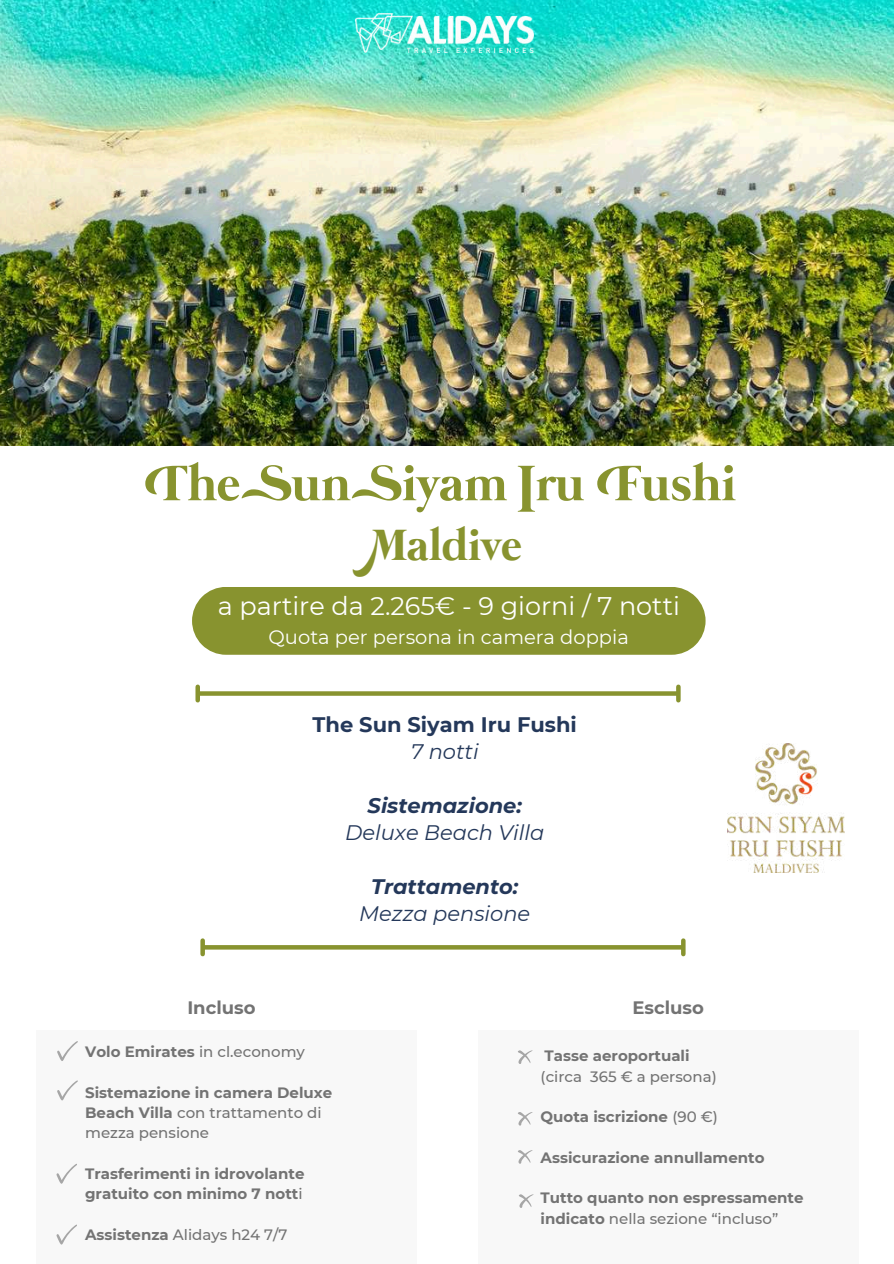
<style>
.page{position:relative;width:894px;height:1264px;background:#fff}
.page>*{position:absolute;margin:0;border:0;box-sizing:border-box;transform-origin:0 0}
.t1{font:700 51px "Mermaid Swash Caps";color:#88932f}
.t2{font:700 45px "Mermaid Swash Caps";color:#88932f}
.t3{font:25.5px "Montserrat";color:#fff}
.t4{font:italic 21px "Montserrat";color:#24385a}
.t5{font:italic 700 21px "Montserrat";color:#24385a}
.t6{font:700 21px "Montserrat";color:#24385a}
.t7{font:19.5px "Montserrat";color:#fff}
.t8{font:700 18px "Montserrat";color:#737373}
.t9{font:700 15px/20.2px "Montserrat";color:#737373}
.t10{font:500 15px "Montserrat";color:#737373}
.s1{font-weight:500}
.s2{font-weight:700}
</style>
<div class="page">
<img style="left:0;top:0;width:893px;height:446px">
<div style="left:192px;top:587px;width:513px;height:67px;background:#88932f"></div>
<div style="left:36px;top:1030px;width:380px;height:233px;background:#f8f8f8"></div>
<svg style="left:57px;top:1041px;width:20px;height:20px"></svg>
<svg style="left:57px;top:1080px;width:20px;height:20px"></svg>
<img style="left:356px;top:13px;width:177px;height:40px">
<div style="left:478px;top:1030px;width:379px;height:233px;background:#f8f8f8"></div>
<svg style="left:518px;top:1050px;width:14px;height:13px"></svg>
<svg style="left:518px;top:1150px;width:14px;height:13px"></svg>
<svg style="left:200px;top:691px;width:476px;height:4px;background:#909a3d"></svg>
<div style="left:195px;top:686px;width:5px;height:14px;background:#88932f"></div>
<svg style="left:676px;top:686px;width:4px;height:14px"></svg>
<svg style="left:205px;top:945px;width:476px;height:4px;background:#8a9533"></svg>
<div style="left:200px;top:940px;width:5px;height:14px;background:#88932f"></div>
<svg style="left:681px;top:940px;width:4px;height:14px"></svg>
<svg style="left:56px;top:1163px;width:21px;height:20px"></svg>
<svg style="left:56px;top:1224px;width:21px;height:20px"></svg>
<svg style="left:518px;top:1112px;width:14px;height:13px"></svg>
<svg style="left:519px;top:1194px;width:14px;height:13px"></svg>
<img style="left:727px;top:743px;width:117px;height:129px">
<h1 class="t1" style="left:156px;top:462px;width:581px">The Sun Siyam Iru Fushi</h1>
<h2 class="t2" style="left:370px;top:526px;width:153px">Maldive</h2>
<h3 class="t3" style="left:218px;top:590px;width:463px">a partire da 2.265€ - 9 giorni / 7 notti</h3>
<h3 class="t7" style="left:268px;top:624px;width:362px">Quota per persona in camera doppia</h3>
<h3 class="t6" style="left:312px;top:711px;width:266px">The Sun Siyam Iru Fushi</h3>
<h3 class="t4" style="left:410px;top:738px;width:69px">7 notti</h3>
<h3 class="t5" style="left:367px;top:792px;width:156px">Sistemazione:</h3>
<h3 class="t4" style="left:345px;top:819px;width:201px">Deluxe Beach Villa</h3>
<h3 class="t5" style="left:371px;top:873px;width:149px">Trattamento:</h3>
<h3 class="t4" style="left:359px;top:900px;width:172px">Mezza pensione</h3>
<p class="t8" style="left:187px;top:996px;width:70px">Incluso</p>
<p class="t8" style="left:632px;top:996px;width:73px">Escluso</p>
<p class="t9" style="left:544px;top:1045px;width:146px">Tasse aeroportuali</p>
<p class="t10" style="left:540px;top:1067px;width:177px">(circa 365 € a persona)</p>
<p class="t9" style="left:540px;top:1106px;width:179px">Quota iscrizione <span class="s1">(90 €)</span></p>
<p class="t9" style="left:540px;top:1147px;width:225px">Assicurazione annullamento</p>
<p class="t9" style="left:540px;top:1187px;width:264px">Tutto quanto non espressamente indicato <span class="s1">nella sezione “incluso”</span></p>
<p class="t9" style="left:85px;top:1041px;width:221px">Volo Emirates <span class="s1">in cl.economy</span></p>
<p class="t9" style="left:85px;top:1082px;width:248px">Sistemazione in camera Deluxe<br>Beach Villa <span class="s1">con trattamento di mezza pensione</span></p>
<p class="t9" style="left:85px;top:1163px;width:221px">Trasferimenti in idrovolante gratuito con minimo 7 nott<span class="s1">i</span></p>
<p class="t10" style="left:85px;top:1225px;width:204px"><span class="s2">Assistenza</span> Alidays h24 7/7</p>
</div>
